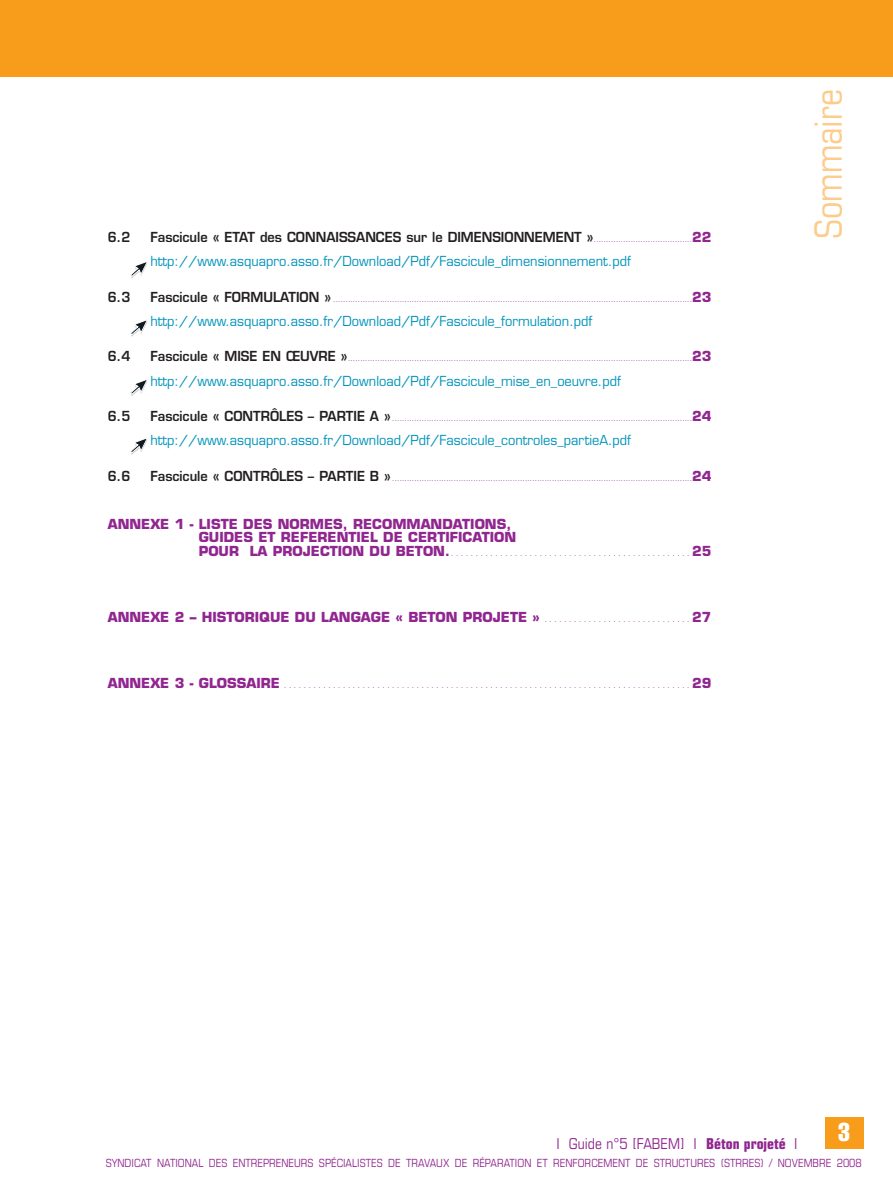
<style>
.page{position:relative;width:893px;height:1191px;background:#fff}
.page>*{position:absolute;margin:0;border:0;box-sizing:border-box;transform-origin:0 0}
.t1{font:condensed 37.5px "Eurostile";color:#fdcb8a}
.t2{font:extra-condensed 25.5px "Helvetica";color:#fff}
.t3{font:condensed 15px "Eurostile";color:#90268f}
.t4{font:13.5px/24.2px "Eurostile";color:#0093ba;scale:.95 1}
.t5{font:700 13.5px/13.5px "Eurostile";color:#90268f}
.t6{font:600 13.5px "Eurostile";color:#231f20;scale:.95 1}
.t7{font:condensed 11.25px "Eurostile";color:#90268f}
.t8{font:7.5px "Eurostile";color:#90268f;scale:.95 1}
.s1{font-weight:600;color:#231f20}
.s2{font-size:7.5px;color:#90268f}
.s3{font-weight:700;color:#90268f}
.s4{font-weight:600;font-size:13.5px;color:#231f20}
.s5{font-weight:700;font-size:13.5px}
.s6{font-weight:400;font-size:7.5px}
.s7{font-weight:700}
</style>
<div class="page">
<div style="left:825px;top:1116px;width:38px;height:32px;background:#f89c1c"></div>
<div style="left:0;top:0;width:893px;height:77px;background:#f89c1c"></div>
<svg style="left:130px;top:262px;width:18px;height:16px"></svg>
<svg style="left:131px;top:320px;width:16px;height:17px"></svg>
<svg style="left:130px;top:379px;width:18px;height:17px"></svg>
<svg style="left:130px;top:438px;width:18px;height:17px"></svg>
<h3 class="t6" style="left:108px;top:232px;width:25px">6.2</h3>
<h3 class="t4" style="left:150px;top:226px;width:592px"><span class="s1">Fascicule « ETAT des CONNAISSANCES sur le DIMENSIONNEMENT »</span><span class="s2">........................................</span><span class="s3">22 </span>http://www.asquapro.asso.fr/Download/Pdf/Fascicule_dimensionnement.pdf</h3>
<h3 class="t6" style="left:108px;top:291px;width:25px">6.3</h3>
<p class="t8" style="left:150px;top:296px;width:592px"><span class="s4">Fascicule « FORMULATION »</span> ..................................................................................................................................................<span class="s5">23</span></p>
<h3 class="t4" style="left:150px;top:310px;width:467px">http://www.asquapro.asso.fr/Download/Pdf/Fascicule_formulation.pdf</h3>
<h3 class="t6" style="left:108px;top:351px;width:25px">6.4</h3>
<p class="t8" style="left:150px;top:356px;width:592px"><span class="s4">Fascicule « MISE EN ŒUVRE »</span>............................................................................................................................................<span class="s5">23</span></p>
<h3 class="t4" style="left:150px;top:370px;width:497px">http://www.asquapro.asso.fr/Download/Pdf/Fascicule_mise_en_oeuvre.pdf</h3>
<h3 class="t6" style="left:108px;top:411px;width:25px">6.5</h3>
<p class="t8" style="left:150px;top:415px;width:592px"><span class="s4">Fascicule « CONTRÔLES – PARTIE A »</span> ..........................................................................................................................<span class="s5">24</span></p>
<h3 class="t4" style="left:150px;top:429px;width:508px">http://www.asquapro.asso.fr/Download/Pdf/Fascicule_controles_partieA.pdf</h3>
<h3 class="t6" style="left:108px;top:470px;width:25px">6.6</h3>
<p class="t8" style="left:150px;top:475px;width:592px"><span class="s4">Fascicule « CONTRÔLES – PARTIE B »</span> ..........................................................................................................................<span class="s5">24</span></p>
<h3 class="t5" style="left:199px;top:518px;width:319px;text-indent:-91px">ANNEXE 1 - LISTE DES NORMES, RECOMMANDATIONS,<br>GUIDES ET REFERENTIEL DE CERTIFICATION</h3>
<p class="t8" style="left:199px;top:550px;width:541px"><span class="s5">POUR LA PROJECTION DU BETON.</span> . . . . . . . . . . . . . . . . . . . . . . . . . . . . . . . . . . . . . . . . . . . . . . . . . <span class="s5">25</span></p>
<h3 class="t5" style="left:108px;top:612px;width:605px">ANNEXE 2 – HISTORIQUE DU LANGAGE « BETON PROJETE » <span class="s6">. . . . . . . . . . . . . . . . . . . . . . . . . . . . . .</span> 27</h3>
<p class="t8" style="left:108px;top:682px;width:637px"><span class="s5">ANNEXE 3 - GLOSSAIRE</span> . . . . . . . . . . . . . . . . . . . . . . . . . . . . . . . . . . . . . . . . . . . . . . . . . . . . . . . . . . . . . . . . . . . . . . . . . . . . . . . . . . . <span class="s5">29</span></p>
<h1 class="t1" style="left:815px;top:239px;width:152px;rotate:-90deg">Sommaire</h1>
<h2 class="t2" style="left:838px;top:1123px;width:13px">3</h2>
<h3 class="t7" style="left:106px;top:1158px;width:758px">SYNDICAT NATIONAL DES ENTREPRENEURS SPÉCIALISTES DE TRAVAUX DE RÉPARATION ET RENFORCEMENT DE STRUCTURES (STRRES) / NOVEMBRE 2008</h3>
<h3 class="t3" style="left:556px;top:1137px;width:242px">I Guide n°5 [FABEM] I <span class="s7">Béton projeté</span> I</h3>
</div>
